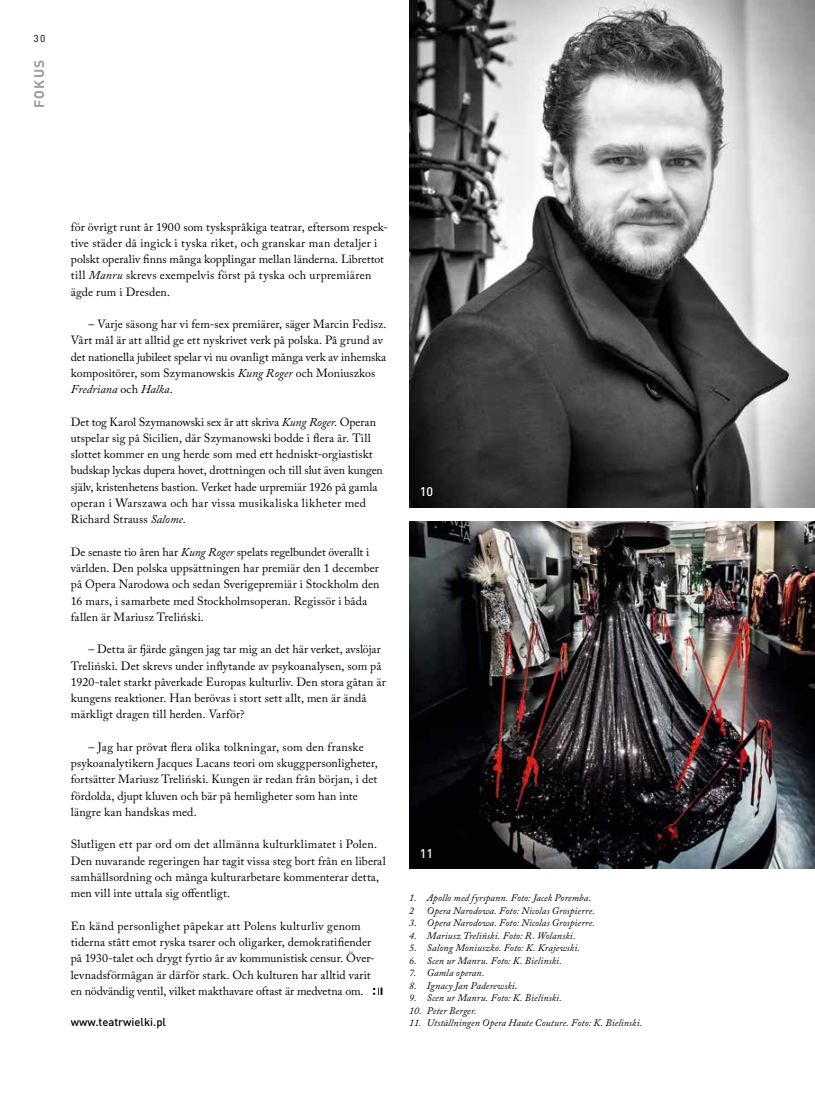
<style>
.page{position:relative;width:815px;height:1117px;background:#fff}
.page>*{position:absolute;margin:0;border:0;box-sizing:border-box;transform-origin:0 0}
.t1{font:700 13.75px "DINOT";letter-spacing:.095em;color:#9b9c9c}
.t2{font:500 12.5px "DINOT";color:#fff}
.t3{font:11.88px/16.2px "Adobe Caslon Pro";letter-spacing:.01em;color:#000}
.t4{font:500 11.25px "DINOT";color:#000}
.t5{font:italic 10px/12.5px "Adobe Caslon Pro";letter-spacing:.01em;color:#000}
.t6{font:500 10px "DINOT";color:#3a3938}
.s1{font-style:italic}
</style>
<div class="page">
<svg style="left:373px;top:987px;width:10px;height:7px"></svg>
<img style="left:409px;top:521px;width:406px;height:347px">
<img style="left:409px;top:0;width:406px;height:507px">
<p class="t6" style="left:34px;top:32px;width:13px">30</p>
<p class="t1" style="left:30px;top:108px;width:50px;rotate:-90deg">FOKUS</p>
<p class="t3" style="left:71px;top:218px;width:319px">för övrigt runt år 1900 som tyskspråkiga teatrar, eftersom respek&shy;tive städer då ingick i tyska riket, och granskar man detaljer i polskt operaliv finns många kopplingar mellan länderna. Librettot till <span class="s1">Manru</span> skrevs exempelvis först på tyska och urpremiären ägde rum i Dresden.</p>
<p class="t3" style="left:71px;top:316px;width:317px;text-indent:18px">– Varje säsong har vi fem-sex premiärer, säger Marcin Fedisz.<br>Vårt mål är att alltid ge ett nyskrivet verk på polska. På grund av det nationella jubileet spelar vi nu ovanligt många verk av inhemska kompositörer, som Szymanowskis <span class="s1">Kung Roger</span> och Moniuszkos <span class="s1">Fredriana</span> och <span class="s1">Halka</span>.</p>
<p class="t3" style="left:71px;top:413px;width:314px">Det tog Karol Szymanowski sex år att skriva <span class="s1">Kung Roger</span>. Operan utspelar sig på Sicilien, där Szymanowski bodde i flera år. Till slottet kommer en ung herde som med ett hedniskt-orgiastiskt budskap lyckas dupera hovet, drottningen och till slut även kungen själv, kristenhetens bastion. Verket hade urpremiär 1926 på gamla operan i Warszawa och har vissa musikaliska likheter med Richard Strauss <span class="s1">Salome</span>.</p>
<p class="t3" style="left:71px;top:543px;width:310px">De senaste tio åren har <span class="s1">Kung Roger</span> spelats regelbundet överallt i världen. Den polska uppsättningen har premiär den 1 december på Opera Narodowa och sedan Sverigepremiär i Stockholm den 16 mars, i samarbete med Stockholmsoperan. Regissör i båda fallen är Mariusz Treliński.</p>
<p class="t3" style="left:71px;top:641px;width:317px;text-indent:18px">– Detta är fjärde gången jag tar mig an det här verket, avslöjar Treliński. Det skrevs under inflytande av psykoanalysen, som på 1920-talet starkt påverkade Europas kulturliv. Den stora gåtan är kungens reaktioner. Han berövas i stort sett allt, men är ändå märkligt dragen till herden. Varför?</p>
<p class="t3" style="left:71px;top:738px;width:308px;text-indent:18px">– Jag har prövat flera olika tolkningar, som den franske psykoanalytikern Jacques Lacans teori om skuggpersonligheter, fortsätter Mariusz Treliński. Kungen är redan från början, i det fördolda, djupt kluven och bär på hemligheter som han inte längre kan handskas med.</p>
<p class="t3" style="left:71px;top:836px;width:316px">Slutligen ett par ord om det allmänna kulturklimatet i Polen.<br>Den nuvarande regeringen har tagit vissa steg bort från en liberal samhällsordning och många kulturarbetare kommenterar detta, men vill inte uttala sig offentligt.</p>
<p class="t3" style="left:71px;top:917px;width:305px">En känd personlighet påpekar att Polens kulturliv genom tiderna stått emot ryska tsarer och oligarker, demokratifiender på 1930-talet och drygt fyrtio år av kommunistisk censur. Över&shy;levnadsförmågan är därför stark. Och kulturen har alltid varit en nödvändig ventil, vilket makthavare oftast är medvetna om.</p>
<p class="t4" style="left:71px;top:1014px;width:97px">www.teatrwielki.pl</p>
<p class="t2" style="left:420px;top:484px;width:15px">10</p>
<p class="t2" style="left:420px;top:845px;width:15px">11</p>
<p class="t5" style="left:409px;top:891px;width:183px">1. Apollo med fyrspann. Foto: Jacek Poremba.<br>2</p>
<p class="t5" style="left:427px;top:903px;width:170px">Opera Narodowa. Foto: Nicolas Grospierre.</p>
<p class="t5" style="left:409px;top:916px;width:187px">3. Opera Narodowa. Foto: Nicolas Grospierre.</p>
<p class="t5" style="left:409px;top:928px;width:168px">4. Mariusz Treliński. Foto: R. Wolanski.</p>
<p class="t5" style="left:409px;top:941px;width:172px">5. Salong Moniuszko. Foto: K. Krajewski.</p>
<p class="t5" style="left:409px;top:953px;width:154px">6. Scen ur Manru. Foto: K. Bielinski.</p>
<p class="t5" style="left:409px;top:966px;width:77px">7. Gamla operan.</p>
<p class="t5" style="left:409px;top:978px;width:110px">8. Ignacy Jan Paderewski.</p>
<p class="t5" style="left:409px;top:991px;width:154px">9. Scen ur Manru. Foto: K. Bielinski.</p>
<p class="t5" style="left:409px;top:1003px;width:69px">10. Peter Berger.</p>
<p class="t5" style="left:409px;top:1016px;width:235px">11. Utställningen Opera Haute Couture. Foto: K. Bielinski.</p>
</div>
